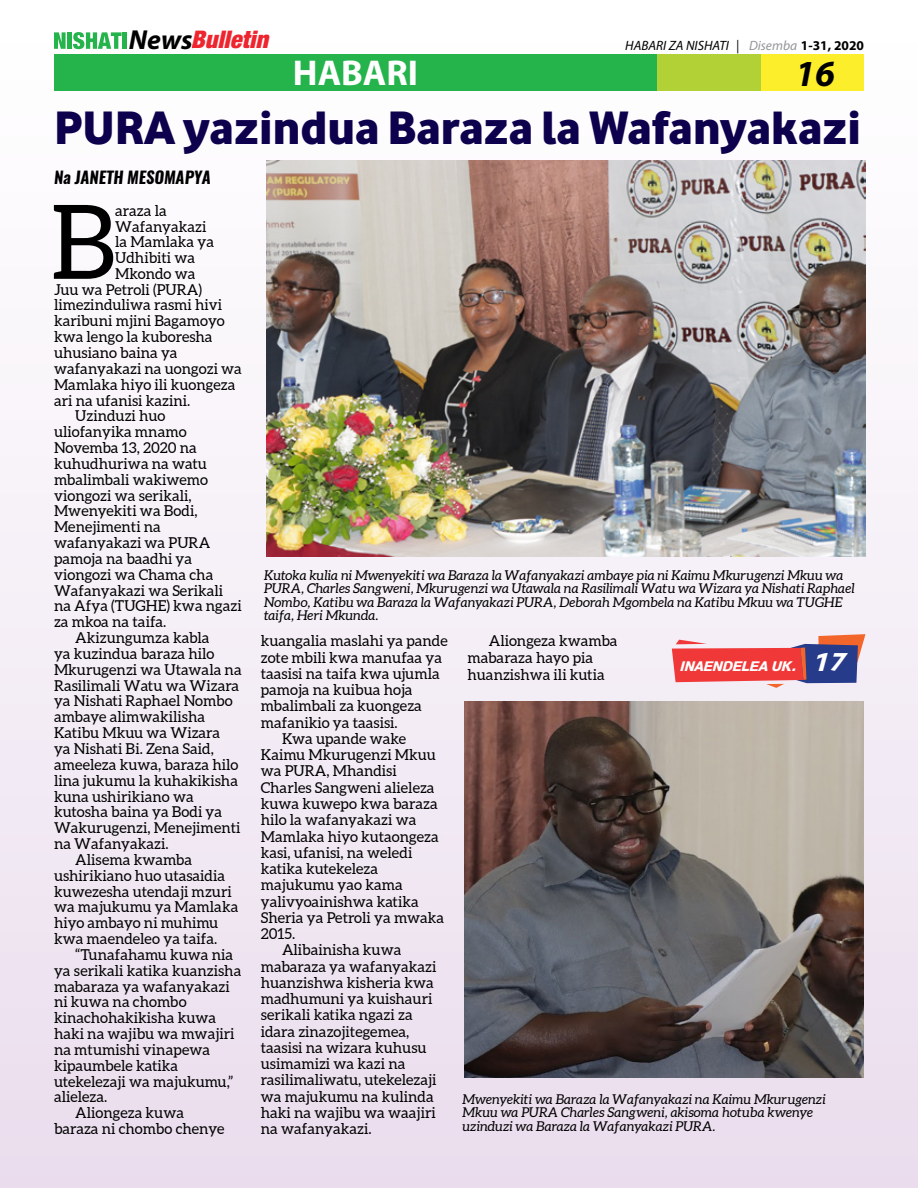
<style>
.page{position:relative;width:918px;height:1188px;background:#fff}
.page>*{position:absolute;margin:0;border:0;box-sizing:border-box;transform-origin:0 0}
.t1{font:102.9px "Aleo";color:#000}
.t2{font:48.6px "Vodafone Ex B";color:#0d004c}
.t3{font:italic 700 36.9px "Myriad Pro";color:#000}
.t4{font:700 36px "Myriad Pro";color:#fff}
.t5{font:italic 900 condensed 24.3px "Helvetica Neue";color:#ee252e}
.t6{font:italic 700 16.5px "Oswald";color:#000}
.t7{font:15px/17.1px "Aleo";color:#000}
.t8{font:italic 13.5px/13.5px "Aleo";color:#000}
.t9{font:italic 13.5px "Myriad Pro";color:#000}
.t10{font:italic 13.5px "Palo Alto";color:#fff}
.s1{font-family:"Myriad Pro";font-weight:700;font-stretch:normal;font-size:27.6px;color:#000101}
.s2{color:#939598}
.s3{font-weight:700;font-style:normal}
.s4{font-size:25.5px}
</style>
<div class="page">
<div style="left:0;top:0;width:918px;height:1188px;background:linear-gradient(to bottom,#fff,#eadeed)"></div>
<svg style="left:54px;top:32px;width:12px;height:17px"></svg>
<div style="left:67px;top:32px;width:5px;height:17px;background:#25b34b"></div>
<svg style="left:73px;top:32px;width:49px;height:17px"></svg>
<div style="left:122px;top:32px;width:5px;height:17px;background:#25b34b"></div>
<div style="left:54px;top:54px;width:603px;height:37px;background:#25b34b"></div>
<div style="left:657px;top:54px;width:104px;height:37px;background:#b2d136"></div>
<div style="left:761px;top:54px;width:103px;height:37px;background:#fcee2b"></div>
<img style="left:266px;top:160px;width:599px;height:397px">
<svg style="left:672px;top:634px;width:193px;height:54px;background:#ca7786"></svg>
<img style="left:464px;top:702px;width:399px;height:375px">
<h3 class="t5" style="left:129px;top:25px;width:141px"><span class="s1">News</span>Bulletin</h3>
<p class="t9" style="left:625px;top:37px;width:240px">HABARI ZA NISHATI | <span class="s2">Disemba</span> <span class="s3">1-31, 2020</span></p>
<h3 class="t3" style="left:795px;top:49px;width:41px">16</h3>
<h3 class="t4" style="left:293px;top:53px;width:127px">HABARI</h3>
<h2 class="t2" style="left:54px;top:97px;width:809px">PURA yazindua Baraza la Wafanyakazi</h2>
<p class="t6" style="left:54px;top:166px;width:158px">Na JANETH MESOMAPYA</p>
<h1 class="t1" style="left:50px;top:184px;width:66px">B</h1>
<p class="t7" style="left:115px;top:202px;width:53px">araza la</p>
<p class="t7" style="left:115px;top:217px;width:93px">Wafanyakazi</p>
<p class="t7" style="left:115px;top:233px;width:100px">la Mamlaka ya</p>
<p class="t7" style="left:115px;top:249px;width:81px">Udhibiti wa</p>
<p class="t7" style="left:115px;top:265px;width:82px">Mkondo wa</p>
<p class="t7" style="left:54px;top:281px;width:150px">Juu wa Petroli (PURA)</p>
<p class="t7" style="left:54px;top:296px;width:170px">limezinduliwa rasmi hivi</p>
<p class="t7" style="left:54px;top:312px;width:172px">karibuni mjini Bagamoyo</p>
<p class="t7" style="left:54px;top:328px;width:160px">kwa lengo la kuboresha</p>
<p class="t7" style="left:54px;top:344px;width:125px">uhusiano baina ya</p>
<p class="t7" style="left:54px;top:360px;width:190px">wafanyakazi na uongozi wa</p>
<p class="t7" style="left:54px;top:376px;width:183px">Mamlaka hiyo ili kuongeza</p>
<p class="t7" style="left:54px;top:391px;width:138px">ari na ufanisi kazini.</p>
<p class="t7" style="left:75px;top:407px;width:92px">Uzinduzi huo</p>
<p class="t7" style="left:54px;top:423px;width:134px">uliofanyika mnamo</p>
<p class="t7" style="left:54px;top:439px;width:144px">Novemba 13, 2020 na</p>
<p class="t7" style="left:54px;top:455px;width:154px">kuhudhuriwa na watu</p>
<p class="t7" style="left:54px;top:471px;width:156px">mbalimbali wakiwemo</p>
<p class="t7" style="left:54px;top:487px;width:139px">viongozi wa serikali,</p>
<p class="t7" style="left:54px;top:502px;width:145px">Mwenyekiti wa Bodi,</p>
<p class="t7" style="left:54px;top:518px;width:109px">Menejimenti na</p>
<p class="t7" style="left:54px;top:534px;width:158px">wafanyakazi wa PURA</p>
<p class="t7" style="left:54px;top:550px;width:140px">pamoja na baadhi ya</p>
<p class="t7" style="left:54px;top:566px;width:161px">viongozi wa Chama cha</p>
<p class="t7" style="left:54px;top:582px;width:171px">Wafanyakazi wa Serikali</p>
<p class="t7" style="left:54px;top:597px;width:189px">na Afya (TUGHE) kwa ngazi</p>
<p class="t7" style="left:54px;top:613px;width:114px">za mkoa na taifa.</p>
<p class="t7" style="left:75px;top:629px;width:136px">Akizungumza kabla</p>
<p class="t7" style="left:54px;top:645px;width:162px">ya kuzindua baraza hilo</p>
<p class="t7" style="left:54px;top:661px;width:189px">Mkurugenzi wa Utawala na</p>
<p class="t7" style="left:54px;top:677px;width:187px">Rasilimali Watu wa Wizara</p>
<p class="t7" style="left:54px;top:692px;width:180px">ya Nishati Raphael Nombo</p>
<p class="t7" style="left:54px;top:708px;width:153px">ambaye alimwakilisha</p>
<p class="t7" style="left:54px;top:724px;width:168px">Katibu Mkuu wa Wizara</p>
<p class="t7" style="left:54px;top:740px;width:161px">ya Nishati Bi. Zena Said,</p>
<p class="t7" style="left:54px;top:756px;width:186px">ameeleza kuwa, baraza hilo</p>
<p class="t7" style="left:54px;top:772px;width:186px">lina jukumu la kuhakikisha</p>
<p class="t7" style="left:54px;top:787px;width:141px">kuna ushirikiano wa</p>
<p class="t7" style="left:54px;top:803px;width:170px">kutosha baina ya Bodi ya</p>
<p class="t7" style="left:54px;top:819px;width:188px">Wakurugenzi, Menejimenti</p>
<p class="t7" style="left:54px;top:835px;width:116px">na Wafanyakazi.</p>
<p class="t7" style="left:75px;top:851px;width:118px">Alisema kwamba</p>
<p class="t7" style="left:54px;top:867px;width:173px">ushirikiano huo utasaidia</p>
<p class="t7" style="left:54px;top:883px;width:179px">kuwezesha utendaji mzuri</p>
<p class="t7" style="left:54px;top:898px;width:186px">wa majukumu ya Mamlaka</p>
<p class="t7" style="left:54px;top:914px;width:166px">hiyo ambayo ni muhimu</p>
<p class="t7" style="left:54px;top:930px;width:165px">kwa maendeleo ya taifa.</p>
<p class="t7" style="left:75px;top:946px;width:160px">“Tunafahamu kuwa nia</p>
<p class="t7" style="left:54px;top:962px;width:189px">ya serikali katika kuanzisha</p>
<p class="t7" style="left:54px;top:978px;width:177px">mabaraza ya wafanyakazi</p>
<p class="t7" style="left:54px;top:993px;width:134px">ni kuwa na chombo</p>
<p class="t7" style="left:54px;top:1009px;width:164px">kinachohakikisha kuwa</p>
<p class="t7" style="left:54px;top:1025px;width:182px">haki na wajibu wa mwajiri</p>
<p class="t7" style="left:54px;top:1041px;width:158px">na mtumishi vinapewa</p>
<p class="t7" style="left:54px;top:1057px;width:126px">kipaumbele katika</p>
<p class="t7" style="left:54px;top:1073px;width:181px">utekelezaji wa majukumu,”</p>
<p class="t7" style="left:54px;top:1088px;width:55px">alieleza.</p>
<p class="t7" style="left:75px;top:1104px;width:110px">Aliongeza kuwa</p>
<p class="t7" style="left:54px;top:1120px;width:172px">baraza ni chombo chenye</p>
<p class="t8" style="left:264px;top:568px;width:592px">Kutoka kulia ni Mwenyekiti wa Baraza la Wafanyakazi ambaye pia ni Kaimu Mkurugenzi Mkuu wa PURA, Charles Sangweni, Mkurugenzi wa Utawala na Rasilimali Watu wa Wizara ya Nishati Raphael Nombo, Katibu wa Baraza la Wafanyakazi PURA, Deborah Mgombela na Katibu Mkuu wa TUGHE taifa, Heri Mkunda.</p>
<p class="t7" style="left:261px;top:632px;width:189px">kuangalia maslahi ya pande</p>
<p class="t7" style="left:261px;top:649px;width:183px">zote mbili kwa manufaa ya</p>
<p class="t7" style="left:261px;top:665px;width:180px">taasisi na taifa kwa ujumla</p>
<p class="t7" style="left:261px;top:681px;width:153px">pamoja na kuibua hoja</p>
<p class="t7" style="left:261px;top:697px;width:163px">mbalimbali za kuongeza</p>
<p class="t7" style="left:261px;top:714px;width:139px">mafanikio ya taasisi.</p>
<p class="t7" style="left:282px;top:730px;width:126px">Kwa upande wake</p>
<p class="t7" style="left:261px;top:746px;width:177px">Kaimu Mkurugenzi Mkuu</p>
<p class="t7" style="left:261px;top:762px;width:138px">wa PURA, Mhandisi</p>
<p class="t7" style="left:261px;top:779px;width:175px">Charles Sangweni alieleza</p>
<p class="t7" style="left:261px;top:795px;width:178px">kuwa kuwepo kwa baraza</p>
<p class="t7" style="left:261px;top:811px;width:157px">hilo la wafanyakazi wa</p>
<p class="t7" style="left:261px;top:827px;width:180px">Mamlaka hiyo kutaongeza</p>
<p class="t7" style="left:261px;top:844px;width:153px">kasi, ufanisi, na weledi</p>
<p class="t7" style="left:261px;top:860px;width:119px">katika kutekeleza</p>
<p class="t7" style="left:261px;top:876px;width:143px">majukumu yao kama</p>
<p class="t7" style="left:261px;top:892px;width:160px">yalivyoainishwa katika</p>
<p class="t7" style="left:261px;top:909px;width:185px">Sheria ya Petroli ya mwaka</p>
<p class="t7" style="left:261px;top:925px;width:36px">2015.</p>
<p class="t7" style="left:282px;top:941px;width:121px">Alibainisha kuwa</p>
<p class="t7" style="left:261px;top:958px;width:177px">mabaraza ya wafanyakazi</p>
<p class="t7" style="left:261px;top:974px;width:175px">huanzishwa kisheria kwa</p>
<p class="t7" style="left:261px;top:990px;width:173px">madhumuni ya kuishauri</p>
<p class="t7" style="left:261px;top:1006px;width:153px">serikali katika ngazi za</p>
<p class="t7" style="left:261px;top:1023px;width:150px">idara zinazojitegemea,</p>
<p class="t7" style="left:261px;top:1039px;width:167px">taasisi na wizara kuhusu</p>
<p class="t7" style="left:261px;top:1055px;width:146px">usimamizi wa kazi na</p>
<p class="t7" style="left:261px;top:1071px;width:177px">rasilimaliwatu, utekelezaji</p>
<p class="t7" style="left:261px;top:1088px;width:175px">wa majukumu na kulinda</p>
<p class="t7" style="left:261px;top:1104px;width:177px">haki na wajibu wa waajiri</p>
<p class="t7" style="left:261px;top:1120px;width:112px">na wafanyakazi.</p>
<p class="t7" style="left:468px;top:632px;width:152px;text-indent:21px">Aliongeza kwamba mabaraza hayo pia huanzishwa ili kutia</p>
<p class="t10" style="left:681px;top:658px;width:167px">INAENDELEA UK. <span class="s4">17</span></p>
<p class="t8" style="left:463px;top:1092px;width:365px">Mwenyekiti wa Baraza la Wafanyakazi na Kaimu Mkurugenzi<br>Mkuu wa PURA Charles Sangweni, akisoma hotuba kwenye uzinduzi wa Baraza la Wafanyakazi PURA.</p>
</div>
